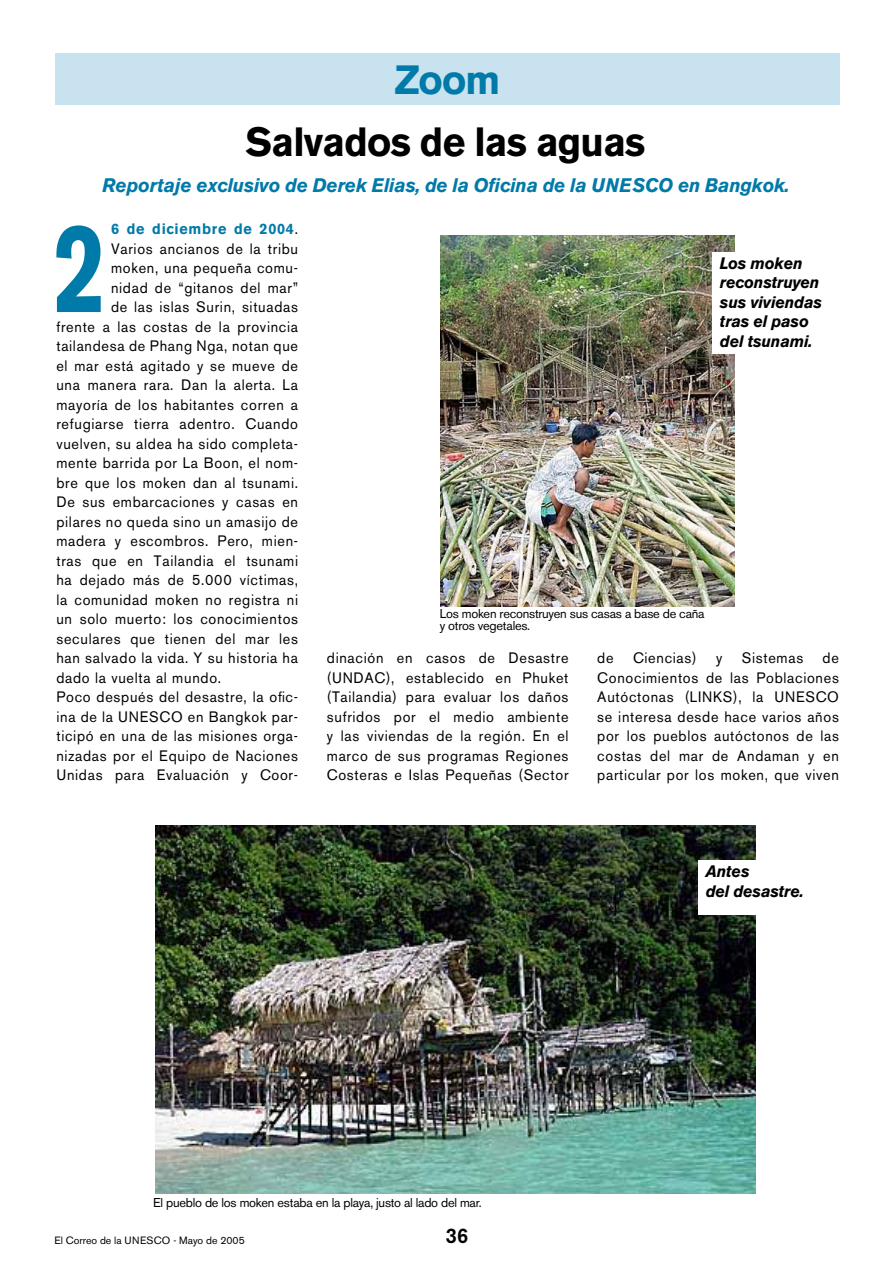
<style>
.page{position:relative;width:893px;height:1263px;background:#fff}
.page>*{position:absolute;margin:0;border:0;box-sizing:border-box;transform-origin:0 0}
.t1{font:700 125.55px "Akzidenz Grotesk BE";color:#007aa9;scale:.75 1}
.t2{font:700 40.5px "Akzidenz Grotesk BE";color:#000;scale:.96 1}
.t3{font:700 40.5px "Akzidenz Grotesk BE";color:#007aa9;scale:.96 1}
.t4{font:500 21px "Akzidenz Grotesk BE";color:#000;scale:.96 1}
.t5{font:italic 700 19.5px "Akzidenz Grotesk BE";letter-spacing:-.01em;color:#007aa9;scale:.96 1}
.t6{font:italic 700 16.5px/19.5px "Akzidenz Grotesk BE";letter-spacing:-.01em;color:#000;scale:.96 1}
.t7{font:15px/19.5px "Akzidenz Grotesk BE";letter-spacing:.05em;color:#000;text-align:justify;scale:.96 1}
.t8{font:700 15px "Akzidenz Grotesk BE";letter-spacing:.05em;color:#007aa9;scale:.96 1}
.t9{font:12.75px/12px "Akzidenz Grotesk BE";letter-spacing:-.02em;color:#000}
.t10{font:10.5px "Akzidenz Grotesk BE";color:#000}
.s1{font-weight:400;color:#000}
</style>
<div class="page">
<div style="left:55px;top:53px;width:785px;height:51px;background:#c8e2ef"></div>
<img style="left:155px;top:825px;width:600px;height:368px">
<img style="left:441px;top:236px;width:293px;height:371px">
<div style="left:712px;top:252px;width:142px;height:102px;background:#fff"></div>
<div style="left:698px;top:860px;width:142px;height:54px;background:#fff"></div>
<h2 class="t3" style="left:395px;top:56px;width:111px">Zoom</h2>
<h2 class="t2" style="left:245px;top:118px;width:418px">Salvados de las aguas</h2>
<h3 class="t5" style="left:103px;top:174px;width:717px">Reportaje exclusivo de Derek Elias, de la Oficina de la UNESCO en Bangkok.</h3>
<h1 class="t1" style="left:53px;top:196px;width:72px">2</h1>
<p class="t8" style="left:111px;top:220px;width:196px">6 de diciembre de 2004<span class="s1">.</span></p>
<p class="t7" style="left:111px;top:239px;width:196px">Varios ancianos de la tribu</p>
<p class="t7" style="left:111px;top:258px;width:196px">moken, una pequeña comu-</p>
<p class="t7" style="left:111px;top:278px;width:196px">nidad de “gitanos del mar”</p>
<p class="t7" style="left:111px;top:297px;width:196px">de las islas Surin, situadas</p>
<p class="t7" style="left:56px;top:317px;width:253px">frente a las costas de la provincia</p>
<p class="t7" style="left:56px;top:336px;width:253px">tailandesa de Phang Nga, notan que</p>
<p class="t7" style="left:56px;top:356px;width:253px">el mar está agitado y se mueve de</p>
<p class="t7" style="left:56px;top:375px;width:253px">una manera rara. Dan la alerta. La</p>
<p class="t7" style="left:56px;top:395px;width:253px">mayoría de los habitantes corren a</p>
<p class="t7" style="left:56px;top:414px;width:253px">refugiarse tierra adentro. Cuando</p>
<p class="t7" style="left:56px;top:434px;width:253px">vuelven, su aldea ha sido completa-</p>
<p class="t7" style="left:56px;top:453px;width:253px">mente barrida por La Boon, el nom-</p>
<p class="t7" style="left:56px;top:473px;width:253px">bre que los moken dan al tsunami.</p>
<p class="t7" style="left:56px;top:492px;width:253px">De sus embarcaciones y casas en</p>
<p class="t7" style="left:56px;top:512px;width:253px">pilares no queda sino un amasijo de</p>
<p class="t7" style="left:56px;top:531px;width:253px">madera y escombros. Pero, mien-</p>
<p class="t7" style="left:56px;top:551px;width:253px">tras que en Tailandia el tsunami</p>
<p class="t7" style="left:56px;top:570px;width:253px">ha dejado más de 5.000 víctimas,</p>
<p class="t7" style="left:56px;top:590px;width:253px">la comunidad moken no registra ni</p>
<p class="t7" style="left:56px;top:609px;width:253px">un solo muerto: los conocimientos</p>
<p class="t7" style="left:56px;top:629px;width:253px">seculares que tienen del mar les</p>
<p class="t7" style="left:56px;top:648px;width:253px">han salvado la vida. Y su historia ha</p>
<p class="t7" style="left:56px;top:668px;width:173px">dado la vuelta al mundo.</p>
<p class="t7" style="left:56px;top:687px;width:253px">Poco después del desastre, la ofic-</p>
<p class="t7" style="left:56px;top:707px;width:253px">ina de la UNESCO en Bangkok par-</p>
<p class="t7" style="left:56px;top:726px;width:253px">ticipó en una de las misiones orga-</p>
<p class="t7" style="left:56px;top:746px;width:253px">nizadas por el Equipo de Naciones</p>
<p class="t7" style="left:56px;top:765px;width:253px">Unidas para Evaluación y Coor-</p>
<p class="t6" style="left:720px;top:253px;width:108px">Los moken reconstruyen sus viviendas tras el paso del tsunami.</p>
<p class="t9" style="left:440px;top:607px;width:266px">Los moken reconstruyen sus casas a base de caña y otros vegetales.</p>
<p class="t7" style="left:327px;top:648px;width:253px">dinación en casos de Desastre (UNDAC), establecido en Phuket (Tailandia) para evaluar los daños sufridos por el medio ambiente y las viviendas de la región. En el marco de sus programas Regiones Costeras e Islas Pequeñas (Sector</p>
<p class="t7" style="left:597px;top:648px;width:18px">de</p>
<p class="t7" style="left:633px;top:648px;width:68px">Ciencias)</p>
<p class="t7" style="left:716px;top:648px;width:8px">y</p>
<p class="t7" style="left:742px;top:648px;width:66px">Sistemas</p>
<p class="t7" style="left:597px;top:648px;width:253px;text-indent:225px">de Conocimientos de las Poblaciones Autóctonas (LINKS), la UNESCO se interesa desde hace varios años por los pueblos autóctonos de las costas del mar de Andaman y en particular por los moken, que viven</p>
<p class="t6" style="left:706px;top:862px;width:104px">Antes<br>del desastre.</p>
<p class="t9" style="left:153px;top:1196px;width:330px">El pueblo de los moken estaba en la playa, justo al lado del mar.</p>
<p class="t10" style="left:55px;top:1234px;width:192px">El Correo de la UNESCO - Mayo de 2005</p>
<h3 class="t4" style="left:445px;top:1223px;width:25px">36</h3>
</div>
